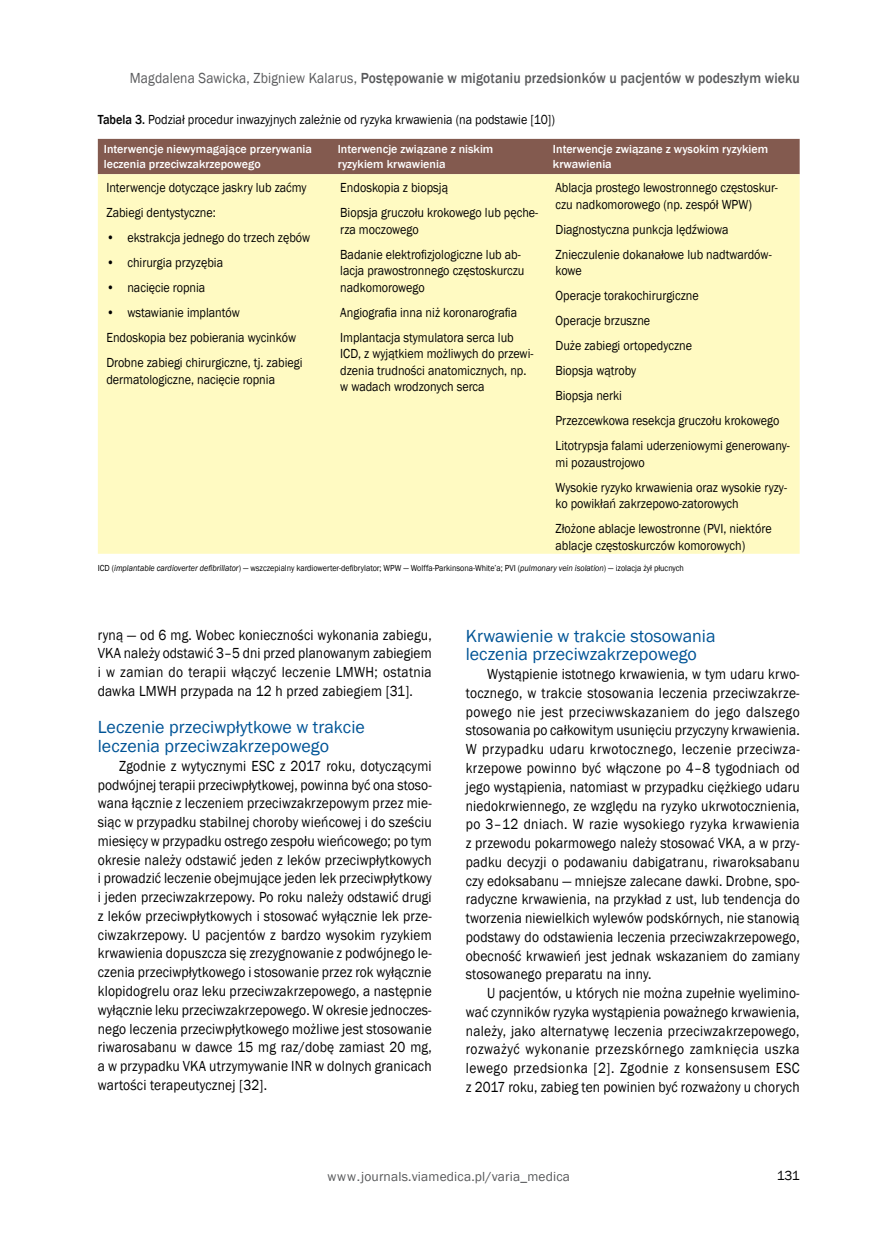
<style>
.page{position:relative;width:872px;height:1234px;background:#fff}
.page>*{position:absolute;margin:0;border:0;box-sizing:border-box;transform-origin:0 0}
.t1{font:18px/18.8px "Franklin Gothic";color:#005496}
.t2{font:15px/18.8px "Franklin Gothic";letter-spacing:.01em;color:#000;text-align:justify;scale:.9 1}
.t3{font:500 15px "Franklin Gothic";letter-spacing:.01em;color:#58595b;scale:.9 1}
.t4{font:13.5px/24.9px "Franklin Gothic";color:#000;scale:.9 1}
.t5{font:13.5px "Franklin Gothic";letter-spacing:.01em;color:#58595b}
.t6{font:13.5px "Franklin Gothic";color:#000}
.t7{font:500 12px/15px "Franklin Gothic";color:#fff}
.t8{font:9px "Franklin Gothic";color:#000;scale:.9 1}
.s1{font-weight:400}
.s2{font-weight:500}
.s3{font-style:italic}
</style>
<div class="page">
<div style="left:98px;top:139px;width:701px;height:35px;background:#835a4f"></div>
<div style="left:98px;top:174px;width:701px;height:379px;background:#fffac2"></div>
<p class="t3" style="left:130px;top:69px;width:746px"><span class="s1">Magdalena Sawicka, Zbigniew Kalarus,</span> Postępowanie w migotaniu przedsionków u pacjentów w podeszłym wieku</p>
<p class="t4" style="left:98px;top:108px;width:509px"><span class="s2">Tabela 3.</span> Podział procedur inwazyjnych zależnie od ryzyka krwawienia (na podstawie [10])</p>
<p class="t7" style="left:104px;top:142px;width:210px">Interwencje niewymagające przerywania leczenia przeciwzakrzepowego</p>
<p class="t7" style="left:338px;top:142px;width:157px">Interwencje związane z niskim ryzykiem krwawienia</p>
<p class="t7" style="left:553px;top:142px;width:217px">Interwencje związane z wysokim ryzykiem krwawienia</p>
<p class="t4" style="left:106px;top:175px;width:224px">Interwencje dotyczące jaskry lub zaćmy<br>Zabiegi dentystyczne:</p>
<p class="t4" style="left:106px;top:225px;width:228px">• ekstrakcja jednego do trzech zębów</p>
<p class="t4" style="left:106px;top:250px;width:131px">• chirurgia przyzębia</p>
<p class="t4" style="left:106px;top:275px;width:111px">• nacięcie ropnia</p>
<p class="t4" style="left:106px;top:300px;width:219px">• wstawianie implantów<br>Endoskopia bez pobierania wycinków<br>Drobne zabiegi chirurgiczne, tj. zabiegi</p>
<p class="t4" style="left:106px;top:367px;width:189px">dermatologiczne, nacięcie ropnia</p>
<p class="t4" style="left:555px;top:180px;width:248px;line-height:16.5px">Ablacja prostego lewostronnego częstoskur&shy;czu nadkomorowego (np. zespół WPW)</p>
<p class="t4" style="left:555px;top:217px;width:242px">Diagnostyczna punkcja lędźwiowa<br>Znieczulenie dokanałowe lub nadtwardów-</p>
<p class="t4" style="left:555px;top:258px;width:262px">kowe<br>Operacje torakochirurgiczne<br>Operacje brzuszne<br>Duże zabiegi ortopedyczne<br>Biopsja wątroby<br>Biopsja nerki<br>Przezcewkowa resekcja gruczołu krokowego<br>Litotrypsja falami uderzeniowymi generowany-</p>
<p class="t4" style="left:555px;top:450px;width:259px">mi pozaustrojowo<br>Wysokie ryzyko krwawienia oraz wysokie ryzy-</p>
<p class="t4" style="left:555px;top:491px;width:242px">ko powikłań zakrzepowo-zatorowych<br>Złożone ablacje lewostronne (PVI, niektóre</p>
<p class="t4" style="left:555px;top:532px;width:212px">ablacje częstoskurczów komorowych)</p>
<p class="t8" style="left:98px;top:562px;width:653px">ICD (<span class="s3">implantable cardioverter defibrillator</span>) — wszczepialny kardiowerter-defibrylator; WPW — Wolffa-Parkinsona-White’a; PVI (<span class="s3">pulmonary vein isolation</span>) — izolacja żył płucnych</p>
<p class="t4" style="left:340px;top:175px;width:221px">Endoskopia z biopsją<br>Biopsja gruczołu krokowego lub pęche-</p>
<p class="t4" style="left:340px;top:217px;width:202px">rza moczowego<br>Badanie elektrofizjologiczne lub ab-</p>
<p class="t4" style="left:340px;top:262px;width:206px;line-height:16.5px">lacja prawostronnego częstoskurczu nadkomorowego</p>
<p class="t4" style="left:340px;top:300px;width:198px">Angiografia inna niż koronarografia<br>Implantacja stymulatora serca lub</p>
<p class="t4" style="left:340px;top:345px;width:216px;line-height:16.5px">ICD, z wyjątkiem możliwych do przewi&shy;dzenia trudności anatomicznych, np. w wadach wrodzonych serca</p>
<p class="t2" style="left:98px;top:625px;width:372px">ryną — od 6 mg. Wobec konieczności wykonania zabiegu, VKA należy odstawić 3–5 dni przed planowanym zabiegiem i w zamian do terapii włączyć leczenie LMWH; ostatnia dawka LMWH przypada na 12 h przed zabiegiem [31].</p>
<p class="t1" style="left:98px;top:718px;width:268px">Leczenie przeciwpłytkowe w trakcie leczenia przeciwzakrzepowego</p>
<p class="t2" style="left:98px;top:756px;width:372px;text-indent:21px">Zgodnie z wytycznymi ESC z 2017 roku, dotyczącymi podwójnej terapii przeciwpłytkowej, powinna być ona stoso&shy;wana łącznie z leczeniem przeciwzakrzepowym przez mie&shy;siąc w przypadku stabilnej choroby wieńcowej i do sześciu miesięcy w przypadku ostrego zespołu wieńcowego; po tym okresie należy odstawić jeden z leków przeciwpłytkowych i prowadzić leczenie obejmujące jeden lek przeciwpłytkowy i jeden przeciwzakrzepowy. Po roku należy odstawić drugi z leków przeciwpłytkowych i stosować wyłącznie lek prze&shy;ciwzakrzepowy. U pacjentów z bardzo wysokim ryzykiem krwawienia dopuszcza się zrezygnowanie z podwójnego le&shy;czenia przeciwpłytkowego i stosowanie przez rok wyłącznie klopidogrelu oraz leku przeciwzakrzepowego, a następnie wyłącznie leku przeciwzakrzepowego. W okresie jednoczes&shy;nego leczenia przeciwpłytkowego możliwe jest stosowanie riwarosabanu w dawce 15 mg raz/dobę zamiast 20 mg, a w przypadku VKA utrzymywanie INR w dolnych granicach wartości terapeutycznej [32].</p>
<p class="t1" style="left:466px;top:626px;width:251px">Krwawienie w trakcie stosowania leczenia przeciwzakrzepowego</p>
<p class="t2" style="left:466px;top:665px;width:372px;text-indent:21px">Wystąpienie istotnego krwawienia, w tym udaru krwo&shy;tocznego, w trakcie stosowania leczenia przeciwzakrze&shy;powego nie jest przeciwwskazaniem do jego dalszego stosowania po całkowitym usunięciu przyczyny krwawienia.<br>W przypadku udaru krwotocznego, leczenie przeciwza&shy;krzepowe powinno być włączone po 4–8 tygodniach od jego wystąpienia, natomiast w przypadku ciężkiego udaru niedokrwiennego, ze względu na ryzyko ukrwotocznienia, po 3–12 dniach. W razie wysokiego ryzyka krwawienia z przewodu pokarmowego należy stosować VKA, a w przy&shy;padku decyzji o podawaniu dabigatranu, riwaroksabanu czy edoksabanu — mniejsze zalecane dawki. Drobne, spo&shy;radyczne krwawienia, na przykład z ust, lub tendencja do tworzenia niewielkich wylewów podskórnych, nie stanowią podstawy do odstawienia leczenia przeciwzakrzepowego, obecność krwawień jest jednak wskazaniem do zamiany stosowanego preparatu na inny.</p>
<p class="t2" style="left:466px;top:983px;width:372px;text-indent:21px">U pacjentów, u których nie można zupełnie wyelimino&shy;wać czynników ryzyka wystąpienia poważnego krwawienia, należy, jako alternatywę leczenia przeciwzakrzepowego, rozważyć wykonanie przezskórnego zamknięcia uszka lewego przedsionka [2]. Zgodnie z konsensusem ESC z 2017 roku, zabieg ten powinien być rozważony u chorych</p>
<p class="t5" style="left:327px;top:1168px;width:244px">www.journals.viamedica.pl/varia_medica</p>
<p class="t6" style="left:776px;top:1166px;width:24px">131</p>
</div>
